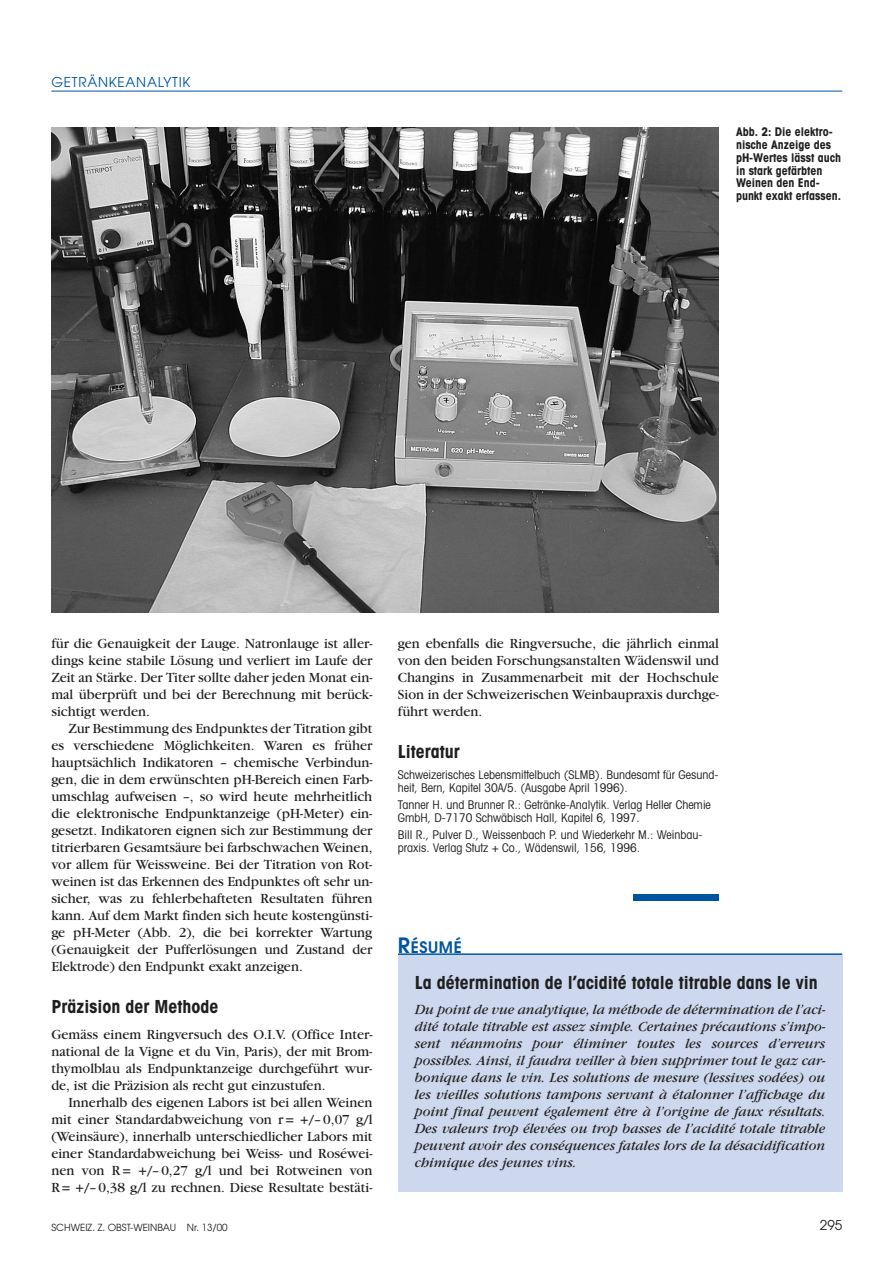
<style>
.page{position:relative;width:894px;height:1263px;background:#fff}
.page>*{position:absolute;margin:0;border:0;box-sizing:border-box;transform-origin:0 0}
.t1{font:700 condensed 18px "Avant Garde";color:#201f20}
.t2{font:600 15.75px "Avant Garde";letter-spacing:.035em;color:#0055a0}
.t3{font:14.7px/17px "Garamond";color:#201f20;text-align:justify}
.t4{font:italic 14.7px/17px "Garamond";color:#201f20;text-align:justify}
.t5{font:13.5px "Avant Garde";letter-spacing:.055em;color:#0055a0}
.t6{font:13.5px "Avant Garde";color:#201f20}
.t7{font:condensed 12px/12.8px "Avant Garde";color:#201f20}
.t8{font:700 condensed 12px/12.8px "Avant Garde";color:#201f20}
.t9{font:9.75px "Avant Garde";color:#201f20}
.s1{font-size:21px}
</style>
<div class="page">
<hr style="left:51px;top:91px;width:791px;height:1px;background:#0055a0">
<div style="left:398px;top:955px;width:444px;height:237px;background:#cdd7ed"></div>
<hr style="left:398px;top:953px;width:444px;height:2px;background:#0055a0">
<img style="left:51px;top:128px;width:668px;height:484px">
<div style="left:634px;top:894px;width:85px;height:6px;background:#0055a0"></div>
<p class="t5" style="left:51px;top:77px;width:141px">GETRÄNKEANALYTIK</p>
<p class="t8" style="left:736px;top:127px;width:107px">Abb. 2: Die elektro&shy;nische Anzeige des pH-Wertes lässt auch in stark gefärbten<br>Weinen den End&shy;punkt exakt erfassen.</p>
<p class="t3" style="left:51px;top:636px;width:323px">für die Genauigkeit der Lauge. Natronlauge ist aller&shy;dings keine stabile Lösung und verliert im Laufe der Zeit an Stärke. Der Titer sollte daher jeden Monat ein&shy;mal überprüft und bei der Berechnung mit berück&shy;sichtigt werden.</p>
<p class="t3" style="left:51px;top:721px;width:323px;text-indent:17px">Zur Bestimmung des Endpunktes der Titration gibt es verschiedene Möglichkeiten. Waren es früher hauptsächlich Indikatoren – chemische Verbindun&shy;gen, die in dem erwünschten pH-Bereich einen Farb&shy;umschlag aufweisen –, so wird heute mehrheitlich die elektronische Endpunktanzeige (pH-Meter) ein&shy;gesetzt. Indikatoren eignen sich zur Bestimmung der titrierbaren Gesamtsäure bei farbschwachen Weinen, vor allem für Weissweine. Bei der Titration von Rot&shy;weinen ist das Erkennen des Endpunktes oft sehr un&shy;sicher, was zu fehlerbehafteten Resultaten führen kann. Auf dem Markt finden sich heute kostengünsti&shy;ge pH-Meter (Abb. 2), die bei korrekter Wartung (Genauigkeit der Pufferlösungen und Zustand der Elektrode) den Endpunkt exakt anzeigen.</p>
<p class="t1" style="left:51px;top:1000px;width:168px">Präzision der Methode</p>
<p class="t3" style="left:51px;top:1027px;width:323px">Gemäss einem Ringversuch des O.I.V. (Office Inter&shy;national de la Vigne et du Vin, Paris), der mit Brom&shy;thymolblau als Endpunktanzeige durchgeführt wur&shy;de, ist die Präzision als recht gut einzustufen.</p>
<p class="t3" style="left:51px;top:1095px;width:323px;text-indent:17px">Innerhalb des eigenen Labors ist bei allen Weinen mit einer Standardabweichung von r= +/–0,07 g/l (Weinsäure), innerhalb unterschiedlicher Labors mit einer Standardabweichung bei Weiss- und Roséwei&shy;nen von R= +/–0,27 g/l und bei Rotweinen von R= +/–0,38 g/l zu rechnen. Diese Resultate bestäti-</p>
<p class="t3" style="left:398px;top:636px;width:323px">gen ebenfalls die Ringversuche, die jährlich einmal von den beiden Forschungsanstalten Wädenswil und Changins in Zusammenarbeit mit der Hochschule Sion in der Schweizerischen Weinbaupraxis durchge&shy;führt werden.</p>
<p class="t1" style="left:398px;top:745px;width:63px">Literatur</p>
<p class="t7" style="left:398px;top:770px;width:322px">Schweizerisches Lebensmittelbuch (SLMB). Bundesamt für Gesund&shy;heit, Bern, Kapitel 30A/5. (Ausgabe April 1996).</p>
<p class="t7" style="left:398px;top:800px;width:315px">Tanner H. und Brunner R.: Getränke-Analytik. Verlag Heller Chemie<br>GmbH, D-7170 Schwäbisch Hall, Kapitel 6, 1997.</p>
<p class="t7" style="left:398px;top:829px;width:306px">Bill R., Pulver D., Weissenbach P. und Wiederkehr M.: Weinbau&shy;praxis. Verlag Stutz + Co., Wädenswil, 156, 1996.</p>
<p class="t2" style="left:398px;top:942px;width:65px"><span class="s1">R</span>ÉSUMÉ</p>
<p class="t1" style="left:415px;top:976px;width:404px">La détermination de l’acidité totale titrable dans le vin</p>
<p class="t4" style="left:415px;top:1003px;width:412px">Du point de vue analytique, la méthode de détermination de l’aci&shy;dité totale titrable est assez simple. Certaines précautions s’impo&shy;sent néanmoins pour éliminer toutes les sources d’erreurs possibles. Ainsi, il faudra veiller à bien supprimer tout le gaz car&shy;bonique dans le vin. Les solutions de mesure (lessives sodées) ou les vieilles solutions tampons servant à étalonner l’affichage du point final peuvent également être à l’origine de faux résultats.<br>Des valeurs trop élevées ou trop basses de l’acidité totale titrable peuvent avoir des conséquences fatales lors de la désacidification chimique des jeunes vins.</p>
<p class="t9" style="left:51px;top:1223px;width:178px">SCHWEIZ. Z. OBST-WEINBAU Nr. 13/00</p>
<p class="t6" style="left:820px;top:1220px;width:24px">295</p>
</div>
